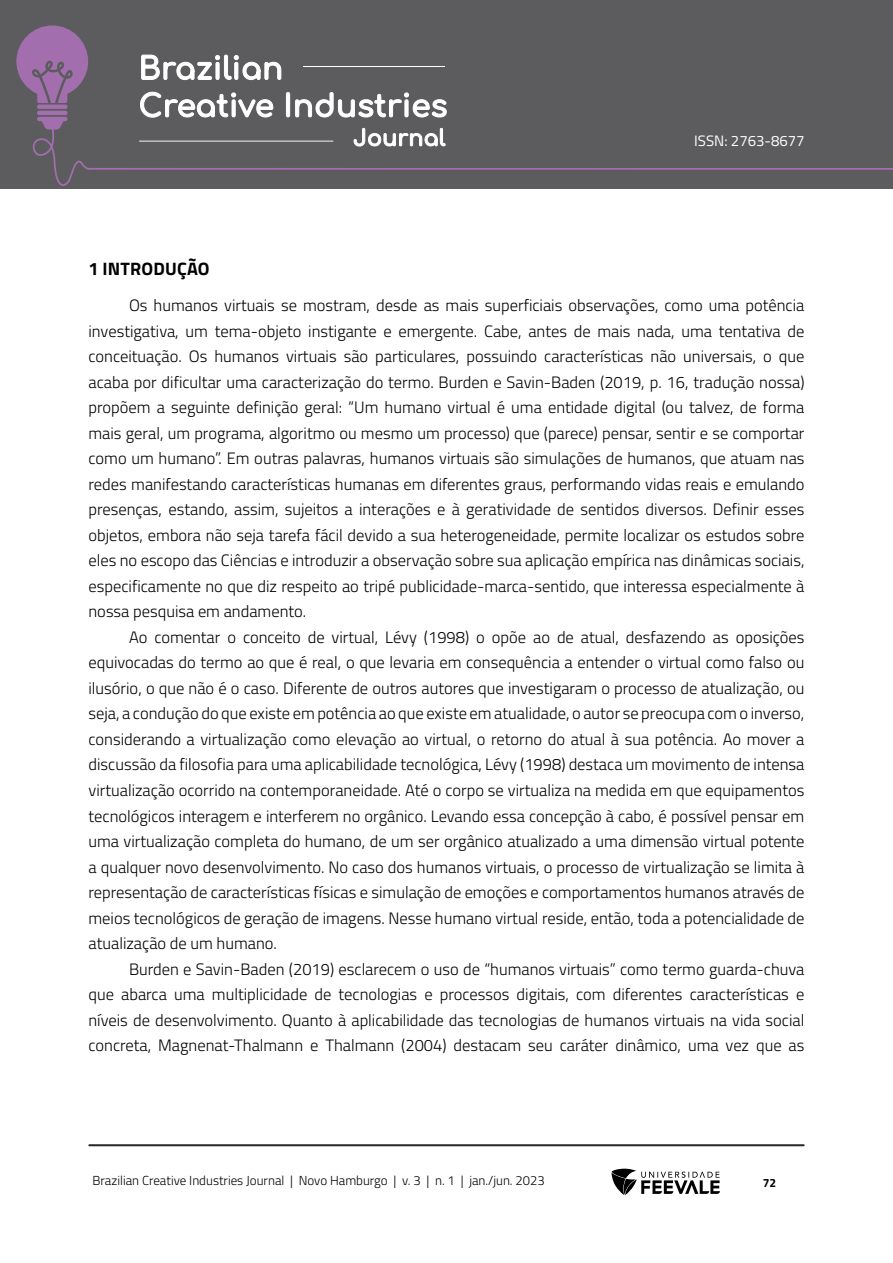
<style>
.page{position:relative;width:893px;height:1263px;background:#fff}
.page>*{position:absolute;margin:0;border:0;box-sizing:border-box;transform-origin:0 0}
.TITULO_1{font:700 18px "Titillium Web";letter-spacing:.01em;color:#000}
.Corpo_de_texto{font:300 16.5px/25.5px "Titillium Web";color:#000;text-align:justify}
.t1{font:15px "Titillium Web";color:#fff}
.t2{font:300 13.05px "Titillium Web";color:#000}
.t3{font:700 12px "Titillium Web";color:#000}
</style>
<div class="page">
<div style="left:0;top:0;width:893px;height:188px;background:#5c5c5e"></div>
<hr style="left:37px;top:111px;width:30px;height:4px;background:#a36ead;border-radius:2px">
<svg style="left:37px;top:117px;width:30px;height:11px"></svg>
<hr style="left:37px;top:105px;width:30px;height:4px;background:#a36ead;border-radius:2px">
<svg style="left:16px;top:26px;width:72px;height:77px"></svg>
<svg style="left:32px;top:128px;width:861px;height:58px"></svg>
<hr style="left:89px;top:1144px;width:715px;height:2px;background:#282828">
<svg style="left:611px;top:1169px;width:109px;height:26px"></svg>
<svg style="left:141px;top:54px;width:141px;height:26px"></svg>
<svg style="left:140px;top:91px;width:134px;height:27px"></svg>
<svg style="left:285px;top:92px;width:162px;height:26px"></svg>
<svg style="left:353px;top:127px;width:93px;height:20px"></svg>
<hr style="left:303px;top:66px;width:142px;height:1px;background:#fff">
<hr style="left:139px;top:141px;width:194px;height:1px;background:#fff">
<p class="t1" style="left:694px;top:130px;width:112px">ISSN: 2763-8677</p>
<p class="TITULO_1" style="left:88px;top:255px;width:123px">1 INTRODUÇÃO</p>
<p class="Corpo_de_texto" style="left:88px;top:292px;width:717px;text-indent:40px">Os humanos virtuais se mostram, desde as mais superficiais observações, como uma potência investigativa, um tema-objeto instigante e emergente. Cabe, antes de mais nada, uma tentativa de conceituação. Os humanos virtuais são particulares, possuindo características não universais, o que acaba por dificultar uma caracterização do termo. Burden e Savin-Baden (2019, p. 16, tradução nossa) propõem a seguinte definição geral: “Um humano virtual é uma entidade digital (ou talvez, de forma mais geral, um programa, algoritmo ou mesmo um processo) que (parece) pensar, sentir e se comportar como um humano”. Em outras palavras, humanos virtuais são simulações de humanos, que atuam nas redes manifestando características humanas em diferentes graus, performando vidas reais e emulando presenças, estando, assim, sujeitos a interações e à geratividade de sentidos diversos. Definir esses objetos, embora não seja tarefa fácil devido a sua heterogeneidade, permite localizar os estudos sobre eles no escopo das Ciências e introduzir a observação sobre sua aplicação empírica nas dinâmicas sociais, especificamente no que diz respeito ao tripé publicidade-marca-sentido, que interessa especialmente à nossa pesquisa em andamento.</p>
<p class="Corpo_de_texto" style="left:88px;top:624px;width:717px;text-indent:40px">Ao comentar o conceito de virtual, Lévy (1998) o opõe ao de atual, desfazendo as oposições equivocadas do termo ao que é real, o que levaria em consequência a entender o virtual como falso ou ilusório, o que não é o caso. Diferente de outros autores que investigaram o processo de atualização, ou seja, a condução do que existe em potência ao que existe em atualidade, o autor se preocupa com o inverso, considerando a virtualização como elevação ao virtual, o retorno do atual à sua potência. Ao mover a discussão da filosofia para uma aplicabilidade tecnológica, Lévy (1998) destaca um movimento de intensa virtualização ocorrido na contemporaneidade. Até o corpo se virtualiza na medida em que equipamentos tecnológicos interagem e interferem no orgânico. Levando essa concepção à cabo, é possível pensar em uma virtualização completa do humano, de um ser orgânico atualizado a uma dimensão virtual potente a qualquer novo desenvolvimento. No caso dos humanos virtuais, o processo de virtualização se limita à representação de características físicas e simulação de emoções e comportamentos humanos através de meios tecnológicos de geração de imagens. Nesse humano virtual reside, então, toda a potencialidade de atualização de um humano.</p>
<p class="Corpo_de_texto" style="left:88px;top:955px;width:717px;text-indent:40px">Burden e Savin-Baden (2019) esclarecem o uso de “humanos virtuais” como termo guarda-chuva que abarca uma multiplicidade de tecnologias e processos digitais, com diferentes características e níveis de desenvolvimento. Quanto à aplicabilidade das tecnologias de humanos virtuais na vida social concreta, Magnenat-Thalmann e Thalmann (2004) destacam seu caráter dinâmico, uma vez que as</p>
<p class="t2" style="left:92px;top:1171px;width:454px">Brazilian Creative Industries Journal | Novo Hamburgo | v. 3 | n. 1 | jan./jun. 2023</p>
<p class="t3" style="left:763px;top:1174px;width:15px">72</p>
</div>
